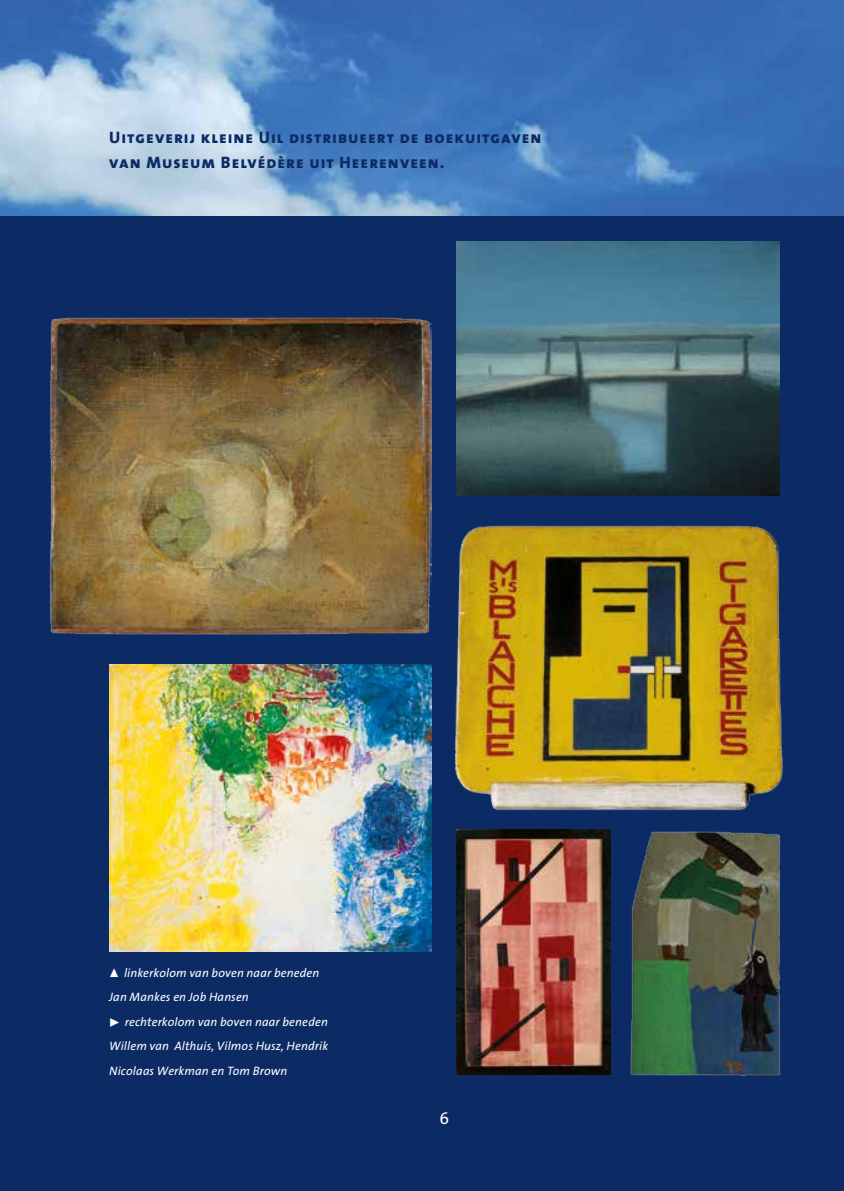
<style>
.page{position:relative;width:844px;height:1191px;background:#fff}
.page>*{position:absolute;margin:0;border:0;box-sizing:border-box;transform-origin:0 0}
.t1{font:16.62px/24.5px "The Sans Extra Bold Caps";letter-spacing:.06em;color:#0c2b65}
.t2{font:16.62px "The Sans";color:#fff}
.t3{font:italic 12.25px/24.5px "The Sans";letter-spacing:.01em;color:#fff}
.s1{font-family:"Euclid Math Two";font-style:normal;font-size:14px}
</style>
<div class="page">
<img style="left:0;top:0;width:843px;height:217px">
<div style="left:0;top:217px;width:843px;height:974px;background:#0c2b65"></div>
<img style="left:456px;top:829px;width:154px;height:245px">
<img style="left:49px;top:317px;width:383px;height:317px">
<img style="left:109px;top:664px;width:323px;height:287px">
<img style="left:630px;top:831px;width:151px;height:245px">
<img style="left:431px;top:502px;width:352px;height:312px">
<img style="left:456px;top:241px;width:323px;height:254px">
<h1 class="t1" style="left:109px;top:125px;width:433px">Uitgeverij kleine Uil distribueert de boekuitgaven van Museum Belvédère uit Heerenveen.</h1>
<p class="t3" style="left:109px;top:959px;width:212px"><span class="s1">#</span> linkerkolom van boven naar beneden<br>Jan Mankes en Job Hansen</p>
<p class="t3" style="left:109px;top:1008px;width:220px;text-align:justify;text-indent:16px">rechterkolom van boven naar beneden Willem van Althuis, Vilmos Husz, Hendrik Nicolaas Werkman en Tom Brown</p>
<h1 class="t2" style="left:439px;top:1104px;width:11px">6</h1>
</div>
